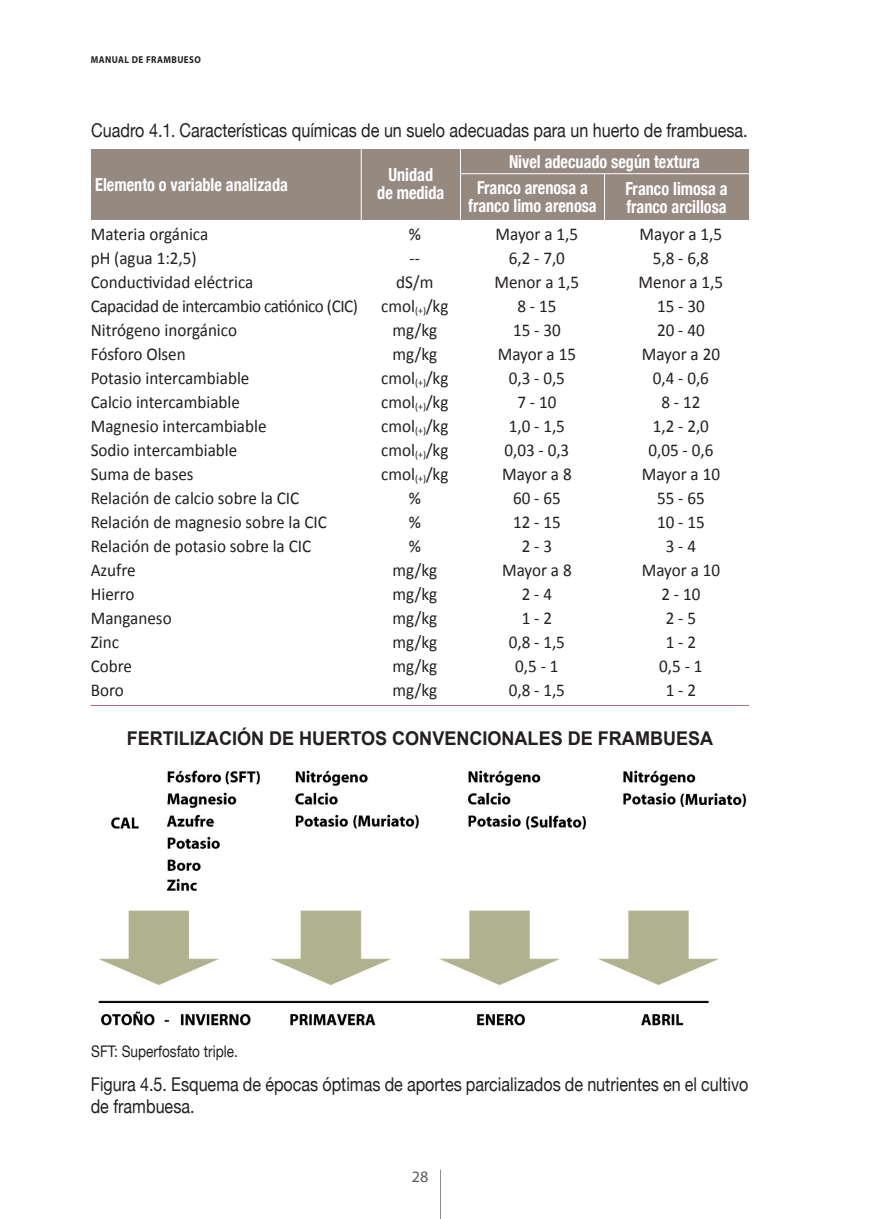
<style>
.page{position:relative;width:879px;height:1219px;background:#fff}
.page>*{position:absolute;margin:0;border:0;box-sizing:border-box;transform-origin:0 0}
.t1{font:19px/22px "Helvetica Neue";color:#231f20;scale:.85 1}
.t2{font:700 19px "Arial";color:#231f20;scale:.95 1}
.t3{font:18px "Calibri";color:#231f20;scale:.95 1}
.t4{font:700 condensed 18px/18px "Helvetica Neue";color:#fff;text-align:center;scale:.9 1}
.t5{font:18px "Calibri";letter-spacing:-.025em;color:#231f20;scale:.95 1}
.t6{font:16px "Helvetica Neue";color:#231f20;scale:.85 1}
.t7{font:16px "Myriad Pro";color:#57585a}
.t8{font:700 10px "Myriad Pro";letter-spacing:.05em;color:#231f20;scale:.9 1}
.s1{font-family:"Myriad Pro"}
</style>
<div class="page">
<hr style="left:440px;top:1170px;width:1px;height:49px;background:#8a8c8f">
<div style="left:91px;top:149px;width:657px;height:71px;background:#968980"></div>
<hr style="left:460px;top:149px;width:1px;height:72px;background:#fff">
<hr style="left:361px;top:149px;width:1px;height:72px;background:#fff">
<hr style="left:604px;top:173px;width:1px;height:48px;background:#fff">
<hr style="left:460px;top:173px;width:289px;height:1px;background:#fff">
<hr style="left:91px;top:705px;width:658px;height:1px;background:#af6b7e">
<img style="left:98px;top:770px;width:649px;height:256px">
<p class="t8" style="left:91px;top:53px;width:124px">MANUAL DE FRAMBUESO</p>
<p class="t1" style="left:91px;top:119px;width:773px">Cuadro 4.1<span class="s1">.</span> Características químicas de un suelo adecuadas para un huerto de frambuesa.</p>
<p class="t4" style="left:95px;top:175px;width:216px">Elemento o variable analizada</p>
<p class="t4" style="left:377px;top:166px;width:76px">Unidad<br>de medida</p>
<p class="t4" style="left:509px;top:152px;width:214px">Nivel adecuado según textura</p>
<p class="t4" style="left:468px;top:178px;width:144px">Franco arenosa a franco limo arenosa</p>
<p class="t4" style="left:625px;top:179px;width:115px;text-align:left">Franco limosa a franco arcillosa</p>
<p class="t3" style="left:91px;top:223px;width:125px">Materia orgánica</p>
<p class="t3" style="left:409px;top:223px;width:14px">%</p>
<p class="t3" style="left:495px;top:223px;width:88px">Mayor a 1,5</p>
<p class="t3" style="left:639px;top:223px;width:88px">Mayor a 1,5</p>
<p class="t3" style="left:91px;top:247px;width:113px">pH (agua 1:2,5)</p>
<p class="t3" style="left:409px;top:247px;width:13px">--</p>
<p class="t3" style="left:509px;top:247px;width:61px">6,2 - 7,0</p>
<p class="t3" style="left:653px;top:247px;width:61px">5,8 - 6,8</p>
<p class="t3" style="left:91px;top:271px;width:173px">Conductividad eléctrica</p>
<p class="t3" style="left:396px;top:271px;width:41px">dS/m</p>
<p class="t3" style="left:494px;top:271px;width:91px">Menor a 1,5</p>
<p class="t3" style="left:638px;top:271px;width:91px">Menor a 1,5</p>
<p class="t5" style="left:91px;top:295px;width:283px">Capacidad de intercambio catiónico (CIC)</p>
<p class="t3" style="left:381px;top:295px;width:72px">cmol<sub>(+)</sub>/kg</p>
<p class="t3" style="left:517px;top:295px;width:43px">8 - 15</p>
<p class="t3" style="left:657px;top:295px;width:52px">15 - 30</p>
<p class="t3" style="left:91px;top:319px;width:155px">Nitrógeno inorgánico</p>
<p class="t3" style="left:392px;top:319px;width:49px">mg/kg</p>
<p class="t3" style="left:513px;top:319px;width:52px">15 - 30</p>
<p class="t3" style="left:657px;top:319px;width:52px">20 - 40</p>
<p class="t3" style="left:91px;top:343px;width:102px">Fósforo Olsen</p>
<p class="t3" style="left:392px;top:343px;width:49px">mg/kg</p>
<p class="t3" style="left:498px;top:343px;width:84px">Mayor a 15</p>
<p class="t3" style="left:642px;top:343px;width:84px">Mayor a 20</p>
<p class="t3" style="left:91px;top:367px;width:169px">Potasio intercambiable</p>
<p class="t3" style="left:381px;top:367px;width:72px">cmol<sub>(+)</sub>/kg</p>
<p class="t3" style="left:509px;top:367px;width:61px">0,3 - 0,5</p>
<p class="t3" style="left:653px;top:367px;width:61px">0,4 - 0,6</p>
<p class="t3" style="left:91px;top:391px;width:159px">Calcio intercambiable</p>
<p class="t3" style="left:381px;top:391px;width:72px">cmol<sub>(+)</sub>/kg</p>
<p class="t3" style="left:517px;top:391px;width:43px">7 - 10</p>
<p class="t3" style="left:661px;top:391px;width:43px">8 - 12</p>
<p class="t3" style="left:91px;top:415px;width:187px">Magnesio intercambiable</p>
<p class="t3" style="left:381px;top:415px;width:72px">cmol<sub>(+)</sub>/kg</p>
<p class="t3" style="left:509px;top:415px;width:61px">1,0 - 1,5</p>
<p class="t3" style="left:653px;top:415px;width:61px">1,2 - 2,0</p>
<p class="t3" style="left:91px;top:439px;width:156px">Sodio intercambiable</p>
<p class="t3" style="left:381px;top:439px;width:72px">cmol<sub>(+)</sub>/kg</p>
<p class="t3" style="left:504px;top:439px;width:70px">0,03 - 0,3</p>
<p class="t3" style="left:648px;top:439px;width:70px">0,05 - 0,6</p>
<p class="t3" style="left:91px;top:463px;width:110px">Suma de bases</p>
<p class="t3" style="left:381px;top:463px;width:72px">cmol<sub>(+)</sub>/kg</p>
<p class="t3" style="left:502px;top:463px;width:75px">Mayor a 8</p>
<p class="t3" style="left:642px;top:463px;width:84px">Mayor a 10</p>
<p class="t3" style="left:91px;top:487px;width:221px">Relación de calcio sobre la CIC</p>
<p class="t3" style="left:409px;top:487px;width:14px">%</p>
<p class="t3" style="left:513px;top:487px;width:52px">60 - 65</p>
<p class="t3" style="left:657px;top:487px;width:52px">55 - 65</p>
<p class="t3" style="left:91px;top:511px;width:250px">Relación de magnesio sobre la CIC</p>
<p class="t3" style="left:409px;top:511px;width:14px">%</p>
<p class="t3" style="left:513px;top:511px;width:52px">12 - 15</p>
<p class="t3" style="left:657px;top:511px;width:52px">10 - 15</p>
<p class="t3" style="left:91px;top:535px;width:234px">Relación de potasio sobre la CIC</p>
<p class="t3" style="left:409px;top:535px;width:14px">%</p>
<p class="t3" style="left:522px;top:535px;width:33px">2 - 3</p>
<p class="t3" style="left:666px;top:535px;width:33px">3 - 4</p>
<p class="t3" style="left:91px;top:559px;width:49px">Azufre</p>
<p class="t3" style="left:392px;top:559px;width:49px">mg/kg</p>
<p class="t3" style="left:502px;top:559px;width:75px">Mayor a 8</p>
<p class="t3" style="left:642px;top:559px;width:84px">Mayor a 10</p>
<p class="t3" style="left:91px;top:583px;width:48px">Hierro</p>
<p class="t3" style="left:392px;top:583px;width:49px">mg/kg</p>
<p class="t3" style="left:522px;top:583px;width:33px">2 - 4</p>
<p class="t3" style="left:661px;top:583px;width:43px">2 - 10</p>
<p class="t3" style="left:91px;top:607px;width:87px">Manganeso</p>
<p class="t3" style="left:392px;top:607px;width:49px">mg/kg</p>
<p class="t3" style="left:522px;top:607px;width:33px">1 - 2</p>
<p class="t3" style="left:666px;top:607px;width:33px">2 - 5</p>
<p class="t3" style="left:91px;top:631px;width:31px">Zinc</p>
<p class="t3" style="left:392px;top:631px;width:49px">mg/kg</p>
<p class="t3" style="left:509px;top:631px;width:61px">0,8 - 1,5</p>
<p class="t3" style="left:666px;top:631px;width:33px">1 - 2</p>
<p class="t3" style="left:91px;top:655px;width:45px">Cobre</p>
<p class="t3" style="left:392px;top:655px;width:49px">mg/kg</p>
<p class="t3" style="left:515px;top:655px;width:47px">0,5 - 1</p>
<p class="t3" style="left:659px;top:655px;width:47px">0,5 - 1</p>
<p class="t3" style="left:91px;top:679px;width:36px">Boro</p>
<p class="t3" style="left:392px;top:679px;width:49px">mg/kg</p>
<p class="t3" style="left:509px;top:679px;width:61px">0,8 - 1,5</p>
<p class="t3" style="left:666px;top:679px;width:33px">1 - 2</p>
<p class="t2" style="left:127px;top:726px;width:619px">FERTILIZACIÓN DE HUERTOS CONVENCIONALES DE FRAMBUESA</p>
<p class="t6" style="left:91px;top:1042px;width:174px">SFT: Superfosfato triple.</p>
<p class="t1" style="left:91px;top:1073px;width:775px">Figura 4.5. Esquema de épocas óptimas de aportes parcializados de nutrientes en el cultivo de frambuesa.</p>
<p class="t7" style="left:412px;top:1166px;width:18px">28</p>
</div>
